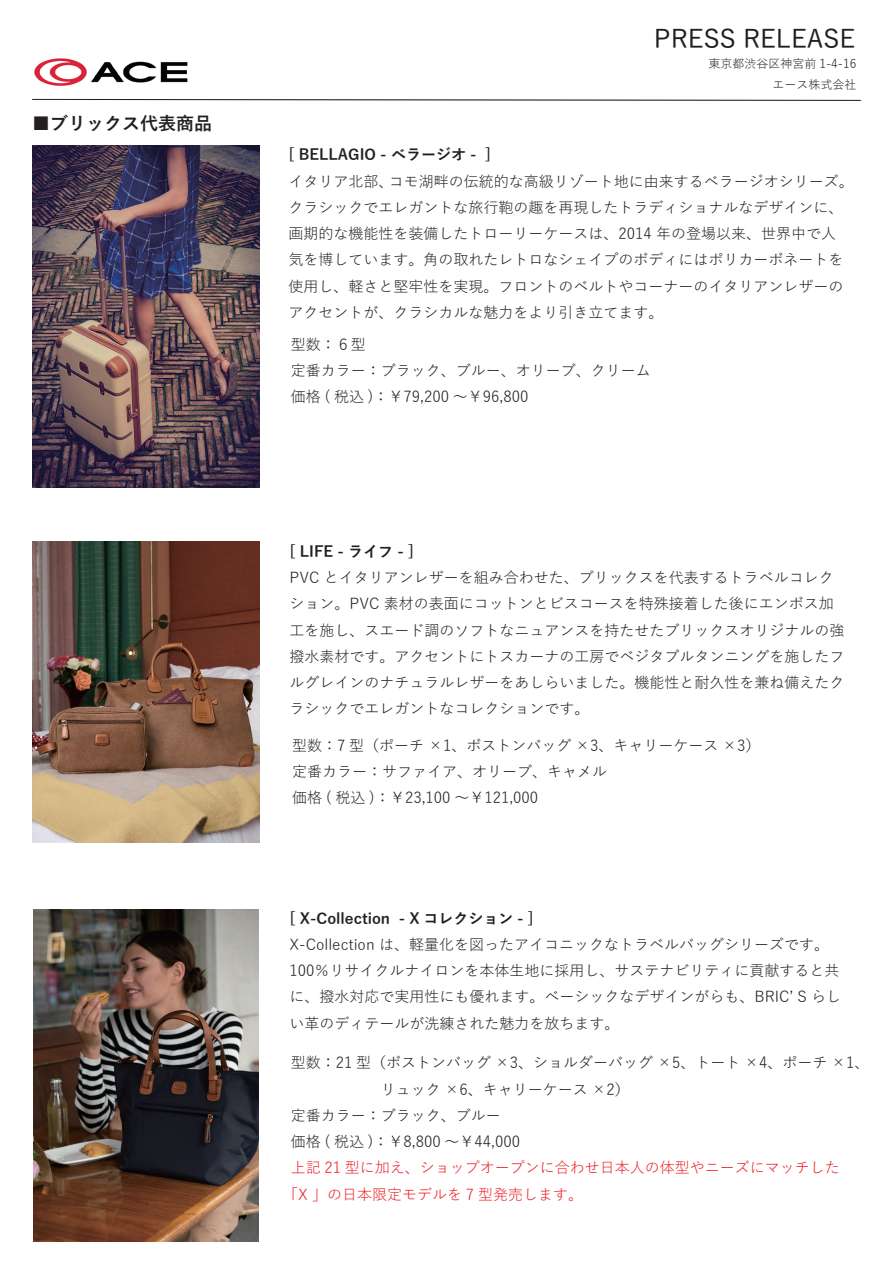
<style>
.page{position:relative;width:893px;height:1263px;background:#fff}
.page>*{position:absolute;margin:0;border:0;box-sizing:border-box;transform-origin:0 0}
.t1{font:500 25.5px "Yu Gothic";color:#231f20}
.t2{font:700 18px "Yu Gothic";color:#231f20}
.t3{font:15px/26.2px "Yu Gothic";color:#231f20}
.t4{font:15px/26.2px "Yu Gothic";color:#ee1d23}
.t5{font:700 15px "Yu Gothic";color:#231f20}
.t6{font:12px/21px "Yu Gothic";color:#231f20;text-align:right}
</style>
<div class="page">
<img style="left:34px;top:909px;width:224px;height:332px">
<img style="left:34px;top:58px;width:154px;height:28px">
<svg style="left:32px;top:99px;width:829px;height:2px;background:#878585"></svg>
<img style="left:32px;top:146px;width:228px;height:342px">
<img style="left:32px;top:541px;width:228px;height:301px">
<p class="t2" style="left:32px;top:114px;width:181px">■ブリックス代表商品</p>
<h1 class="t1" style="left:654px;top:15px;width:203px">PRESS RELEASE</h1>
<p class="t6" style="left:708px;top:52px;width:150px">東京都渋谷区神宮前 1-4-16エース株式会社</p>
<p class="t5" style="left:289px;top:146px;width:204px">[ BELLAGIO - ベラージオ - ]</p>
<p class="t3" style="left:289px;top:166px;width:567px">イタリア北部、コモ湖畔の伝統的な高級リゾート地に由来するベラージオシリーズ。クラシックでエレガントな旅行鞄の趣を再現したトラディショナルなデザインに、画期的な機能性を装備したトローリーケースは、2014 年の登場以来、世界中で人気を博しています。角の取れたレトロなシェイプのボディにはポリカーボネートを使用し、軽さと堅牢性を実現。フロントのベルトやコーナーのイタリアンレザーのアクセントが、クラシカルな魅力をより引き立てます。</p>
<p class="t3" style="left:291px;top:329px;width:362px">型数：６型<br>定番カラー：ブラック、ブルー、オリーブ、クリーム価格 ( 税込 )：￥79,200 ～￥96,800</p>
<p class="t5" style="left:290px;top:543px;width:126px">[ LIFE - ライフ - ]</p>
<p class="t3" style="left:290px;top:563px;width:557px">PVC とイタリアンレザーを組み合わせた、ブリックスを代表するトラベルコレクション。PVC 素材の表面にコットンとビスコースを特殊接着した後にエンボス加工を施し、スエード調のソフトなニュアンスを持たせたブリックスオリジナルの強撥水素材です。アクセントにトスカーナの工房でベジタブルタンニングを施したフルグレインのナチュラルレザーをあしらいました。機能性と耐久性を兼ね備えたクラシックでエレガントなコレクションです。</p>
<p class="t3" style="left:292px;top:730px;width:470px">型数：7 型（ポーチ ×1、ボストンバッグ ×3、キャリーケース ×3）定番カラー：サファイア、オリーブ、キャメル<br>価格 ( 税込 )：￥23,100 ～￥121,000</p>
<p class="t5" style="left:290px;top:910px;width:246px">[ X-Collection - X コレクション - ]</p>
<p class="t3" style="left:290px;top:929px;width:553px">X-Collection は、軽量化を図ったアイコニックなトラベルバッグシリーズです。100％リサイクルナイロンを本体生地に採用し、サステナビリティに貢献すると共に、撥水対応で実用性にも優れます。ベーシックなデザインがらも、BRICʼ S らしい革のディテールが洗練された魅力を放ちます。</p>
<p class="t3" style="left:291px;top:1048px;width:580px">型数：21 型（ボストンバッグ ×3、ショルダーバッグ ×5、トート ×4、ポーチ ×1、　　　　　　リュック ×6、キャリーケース ×2）<br>定番カラー：ブラック、ブルー<br>価格 ( 税込 )：￥8,800 ～￥44,000</p>
<p class="t4" style="left:283px;top:1153px;width:558px;text-indent:8px">上記 21 型に加え、ショップオープンに合わせ日本人の体型やニーズにマッチした「X 」の日本限定モデルを 7 型発売します。</p>
</div>
